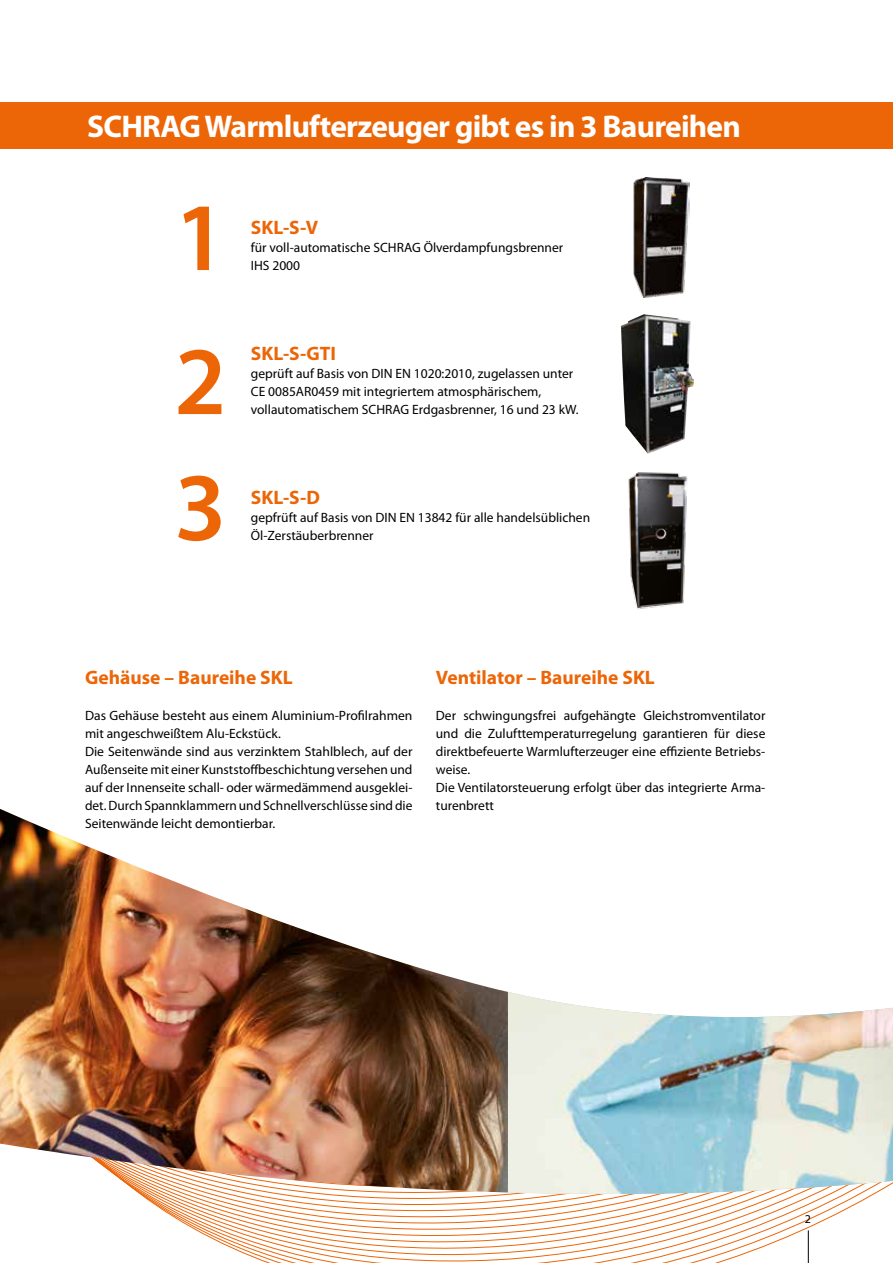
<style>
.page{position:relative;width:893px;height:1263px;background:#fff}
.page>*{position:absolute;margin:0;border:0;box-sizing:border-box;transform-origin:0 0}
.t1{font:600 97.5px/144px "Myriad Pro";color:#ec6608}
.t2{font:700 31.5px "Myriad Pro";letter-spacing:-.025em;color:#fff}
.t3{font:700 19.5px "Myriad Pro";color:#ec6608}
.t4{font:13.5px/18px "Myriad Pro";color:#000}
.t5{font:12px "Myriad Pro";color:#000}
</style>
<div class="page">
<div style="left:0;top:102px;width:893px;height:46px;background:#ec6608"></div>
<img style="left:633px;top:177px;width:56px;height:121px">
<svg style="left:137px;top:1192px;width:734px;height:71px"></svg>
<img style="left:503px;top:992px;width:390px;height:204px">
<img style="left:0;top:809px;width:508px;height:383px">
<img style="left:628px;top:472px;width:60px;height:137px">
<hr style="left:808px;top:1230px;width:1px;height:33px;background:#000">
<img style="left:621px;top:314px;width:73px;height:140px">
<h2 class="t2" style="left:87px;top:106px;width:655px">SCHRAG Warmlufterzeuger gibt es in 3 Baureihen</h2>
<h1 class="t1" style="left:174px;top:163px;width:54px">1<br>2</h1>
<h1 class="t1" style="left:174px;top:433px;width:54px">3</h1>
<h3 class="t3" style="left:251px;top:215px;width:69px">SKL-S-V</h3>
<p class="t4" style="left:251px;top:238px;width:314px">für voll-automatische SCHRAG Ölverdampfungsbrenner<br>IHS 2000</p>
<h3 class="t3" style="left:251px;top:341px;width:87px">SKL-S-GTI</h3>
<p class="t4" style="left:251px;top:364px;width:329px">geprüft auf Basis von DIN EN 1020:2010, zugelassen unter<br>CE 0085AR0459 mit integriertem atmosphärischem, vollautomatischem SCHRAG Erdgasbrenner, 16 und 23 kW.</p>
<h3 class="t3" style="left:251px;top:485px;width:71px">SKL-S-D</h3>
<p class="t4" style="left:251px;top:508px;width:341px">gepfrüft auf Basis von DIN EN 13842 für alle handelsüblichen<br>Öl-Zerstäuberbrenner</p>
<h3 class="t3" style="left:85px;top:665px;width:209px">Gehäuse – Baureihe SKL</h3>
<p class="t4" style="left:85px;top:706px;width:329px">Das Gehäuse besteht aus einem Aluminium-Profilrahmen mit angeschweißtem Alu-Eckstück.<br>Die Seitenwände sind aus verzinktem Stahlblech, auf der Außenseite mit einer Kunststoffbeschichtung versehen und auf der Innenseite schall- oder wärmedämmend ausgeklei&shy;det. Durch Spannklammern und Schnellverschlüsse sind die Seitenwände leicht demontierbar.</p>
<h3 class="t3" style="left:436px;top:665px;width:221px">Ventilator – Baureihe SKL</h3>
<p class="t4" style="left:436px;top:706px;width:331px">Der schwingungsfrei aufgehängte Gleichstromventilator und die Zulufttemperaturregelung garantieren für diese direktbefeuerte Warmlufterzeuger eine effiziente Betriebs&shy;weise.<br>Die Ventilatorsteuerung erfolgt über das integrierte Arma&shy;turenbrett</p>
<p class="t5" style="left:805px;top:1212px;width:8px">2</p>
</div>
